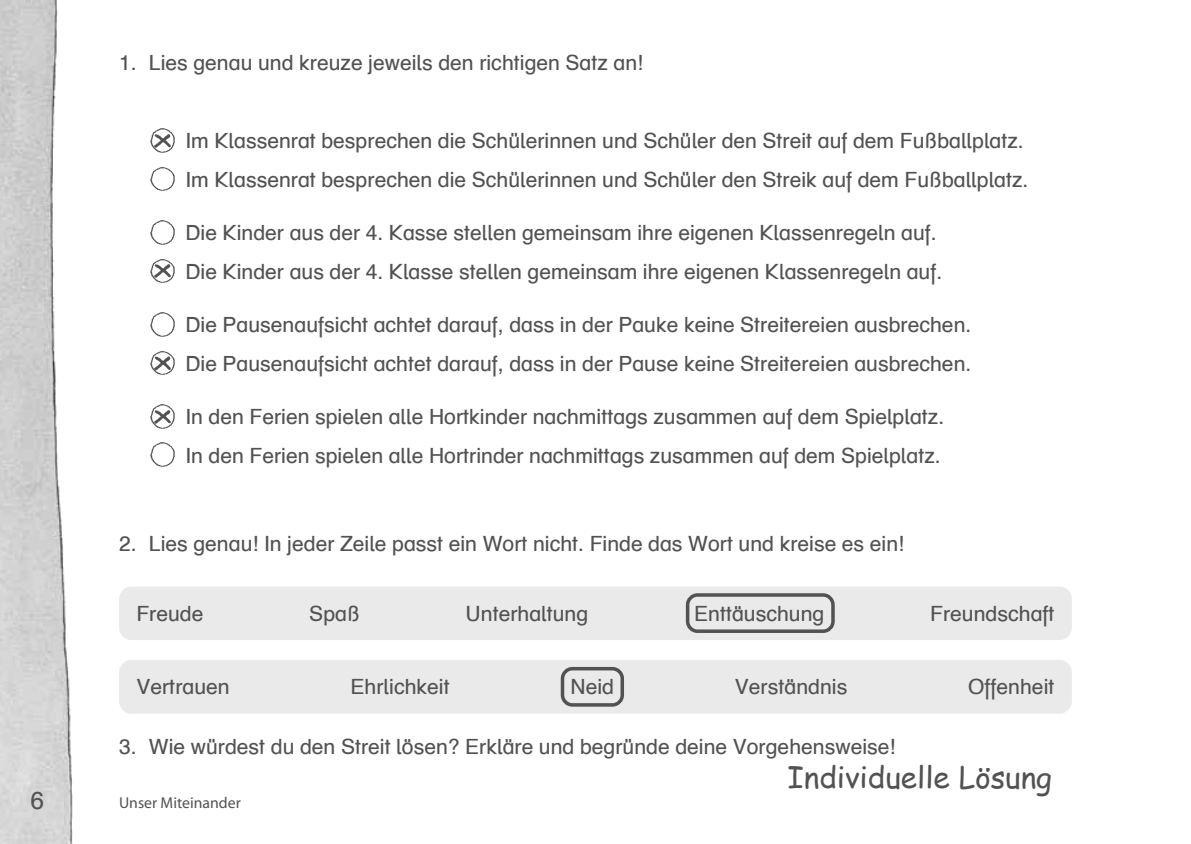
<style>
.page{position:relative;width:1191px;height:844px;background:#fff}
.page>*{position:absolute;margin:0;border:0;box-sizing:border-box;transform-origin:0 0}
.t1{font:29.75px "Comic Sans MSOE";color:#525252}
.t2{font:24.5px "Schulbuch Nord OE Roman";color:#525252}
.t3{font:21px/38.5px "Schulbuch Nord OE Roman";color:#525252}
.t4{font:15.75px "Myriad Pro";color:#525252}
</style>
<div class="page">
<img style="left:0;top:0;width:73px;height:843px">
<div style="left:119px;top:586px;width:952px;height:54px;background:#eaeaea;border-radius:12px"></div>
<div style="left:119px;top:659px;width:952px;height:54px;background:#eaeaea;border-radius:12px"></div>
<img style="left:151px;top:167px;width:24px;height:24px">
<img style="left:151px;top:220px;width:24px;height:25px">
<img style="left:151px;top:312px;width:24px;height:25px">
<img style="left:151px;top:442px;width:24px;height:25px">
<div style="left:686px;top:593px;width:148px;height:39px;border:4px solid #525252;border-radius:10px"></div>
<div style="left:561px;top:666px;width:63px;height:40px;border:4px solid #525252;border-radius:10px"></div>
<img style="left:150px;top:128px;width:25px;height:25px">
<img style="left:150px;top:259px;width:25px;height:24px">
<img style="left:150px;top:351px;width:25px;height:24px">
<img style="left:150px;top:404px;width:25px;height:25px">
<p class="t3" style="left:119px;top:43px;width:525px">1. Lies genau und kreuze jeweils den richtigen Satz an!</p>
<p class="t3" style="left:185px;top:121px;width:844px">Im Klassenrat besprechen die Schülerinnen und Schüler den Streit auf dem Fußballplatz.<br>Im Klassenrat besprechen die Schülerinnen und Schüler den Streik auf dem Fußballplatz.</p>
<p class="t3" style="left:185px;top:213px;width:758px">Die Kinder aus der 4. Kasse stellen gemeinsam ihre eigenen Klassenregeln auf.<br>Die Kinder aus der 4. Klasse stellen gemeinsam ihre eigenen Klassenregeln auf.</p>
<p class="t3" style="left:185px;top:305px;width:787px">Die Pausenaufsicht achtet darauf, dass in der Pauke keine Streitereien ausbrechen.<br>Die Pausenaufsicht achtet darauf, dass in der Pause keine Streitereien ausbrechen.</p>
<p class="t3" style="left:185px;top:397px;width:760px">In den Ferien spielen alle Hortkinder nachmittags zusammen auf dem Spielplatz.<br>In den Ferien spielen alle Hortrinder nachmittags zusammen auf dem Spielplatz.</p>
<p class="t3" style="left:119px;top:524px;width:786px">2. Lies genau! In jeder Zeile passt ein Wort nicht. Finde das Wort und kreise es ein!</p>
<p class="t3" style="left:136px;top:593px;width:69px">Freude</p>
<p class="t3" style="left:309px;top:593px;width:52px">Spaß</p>
<p class="t3" style="left:465px;top:593px;width:124px">Unterhaltung</p>
<p class="t3" style="left:694px;top:593px;width:132px">Enttäuschung</p>
<p class="t3" style="left:930px;top:593px;width:126px">Freundschaft</p>
<p class="t3" style="left:136px;top:667px;width:95px">Vertrauen</p>
<p class="t3" style="left:350px;top:667px;width:101px">Ehrlichkeit</p>
<p class="t3" style="left:570px;top:667px;width:45px">Neid</p>
<p class="t3" style="left:735px;top:667px;width:114px">Verständnis</p>
<p class="t3" style="left:968px;top:667px;width:88px">Offenheit</p>
<p class="t3" style="left:119px;top:727px;width:778px">3. Wie würdest du den Streit lösen? Erkläre und begründe deine Vorgehensweise!</p>
<p class="t2" style="left:30px;top:784px;width:15px">6</p>
<p class="t4" style="left:119px;top:792px;width:123px">Unser Miteinander</p>
<h1 class="t1" style="left:787px;top:755px;width:266px">Individuelle Lösung</h1>
</div>
